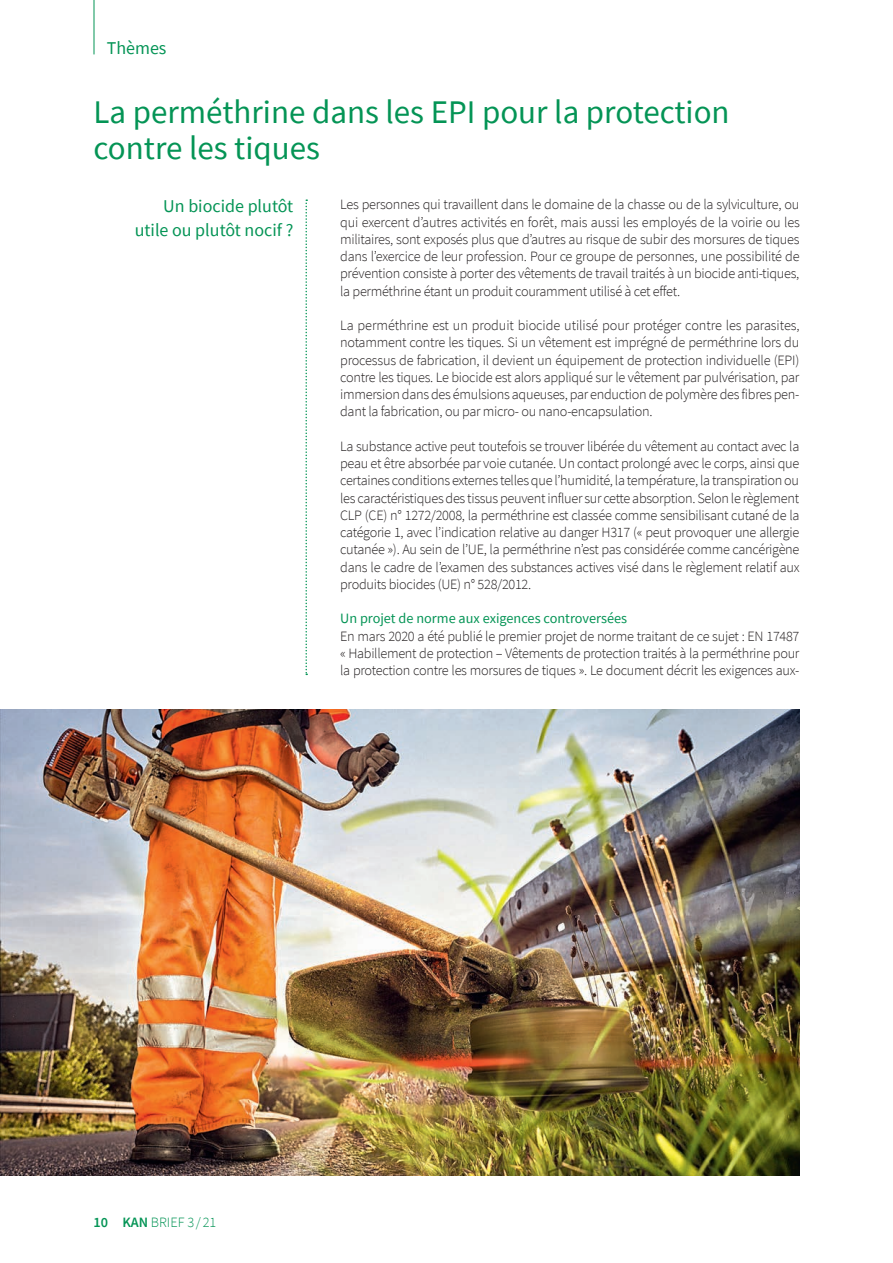
<style>
.page{position:relative;width:893px;height:1263px;background:#fff}
.page>*{position:absolute;margin:0;border:0;box-sizing:border-box;transform-origin:0 0}
.U{font:33px/36px "Source Sans Pro";color:#049455}
.VS{font:18px/24px "Source Sans Pro";color:#049455;text-align:right}
.g_F{font:300 14.25px/17.2px "Source Sans Pro";letter-spacing:-.02em;color:#231f20;text-align:justify}
.ZU_2{font:14.25px "Source Sans Pro";color:#049455}
.t1{font:300 14.25px "Source Sans Pro";color:#049455}
.s1{font-weight:600}
</style>
<div class="page">
<hr style="left:94px;top:0;width:1px;height:54px;background:#049455">
<svg style="left:305px;top:199px;width:2px;height:476px"></svg>
<img style="left:0;top:710px;width:799px;height:465px">
<p class="VS" style="left:107px;top:36px;width:61px">Thèmes</p>
<p class="U" style="left:94px;top:93px;width:638px">La perméthrine dans les EPI pour la protection contre les tiques</p>
<p class="VS" style="left:135px;top:194px;width:160px">Un biocide plutôt utile ou plutôt nocif ?</p>
<p class="g_F" style="left:340px;top:196px;width:461px">Les personnes qui travaillent dans le domaine de la chasse ou de la sylviculture, ou qui exercent d’autres activités en forêt, mais aussi les employés de la voirie ou les militaires, sont exposés plus que d’autres au risque de subir des morsures de tiques dans l’exercice de leur profession. Pour ce groupe de personnes, une possibilité de prévention consiste à porter des vêtements de travail traités à un biocide anti-tiques, la perméthrine étant un produit couramment utilisé à cet effet.</p>
<p class="g_F" style="left:340px;top:317px;width:461px">La perméthrine est un produit biocide utilisé pour protéger contre les parasites, notamment contre les tiques. Si un vêtement est imprégné de perméthrine lors du processus de fabrication, il devient un équipement de protection individuelle (EPI) contre les tiques. Le biocide est alors appliqué sur le vêtement par pulvérisation, par immersion dans des émulsions aqueuses, par enduction de polymère des fibres pen&shy;dant la fabrication, ou par micro- ou nano-encapsulation.</p>
<p class="g_F" style="left:340px;top:437px;width:461px">La substance active peut toutefois se trouver libérée du vêtement au contact avec la peau et être absorbée par voie cutanée. Un contact prolongé avec le corps, ainsi que certaines conditions externes telles que l’humidité, la température, la transpiration ou les caractéristiques des tissus peuvent influer sur cette absorption. Selon le règlement CLP (CE) n° 1272/2008, la perméthrine est classée comme sensibilisant cutané de la catégorie 1, avec l’indication relative au danger H317 (« peut provoquer une allergie cutanée »). Au sein de l’UE, la perméthrine n’est pas considérée comme cancérigène dans le cadre de l’examen des substances actives visé dans le règlement relatif aux produits biocides (UE) n° 528/2012.</p>
<p class="ZU_2" style="left:340px;top:609px;width:288px">Un projet de norme aux exigences controversées</p>
<p class="g_F" style="left:340px;top:627px;width:461px">En mars 2020 a été publié le premier projet de norme traitant de ce sujet : EN 17487 « Habillement de protection – Vêtements de protection traités à la perméthrine pour la protection contre les morsures de tiques ». Le document décrit les exigences aux-</p>
<p class="t1" style="left:94px;top:1214px;width:124px"><span class="s1">10 KAN</span> BRIEF 3 / 21</p>
</div>
